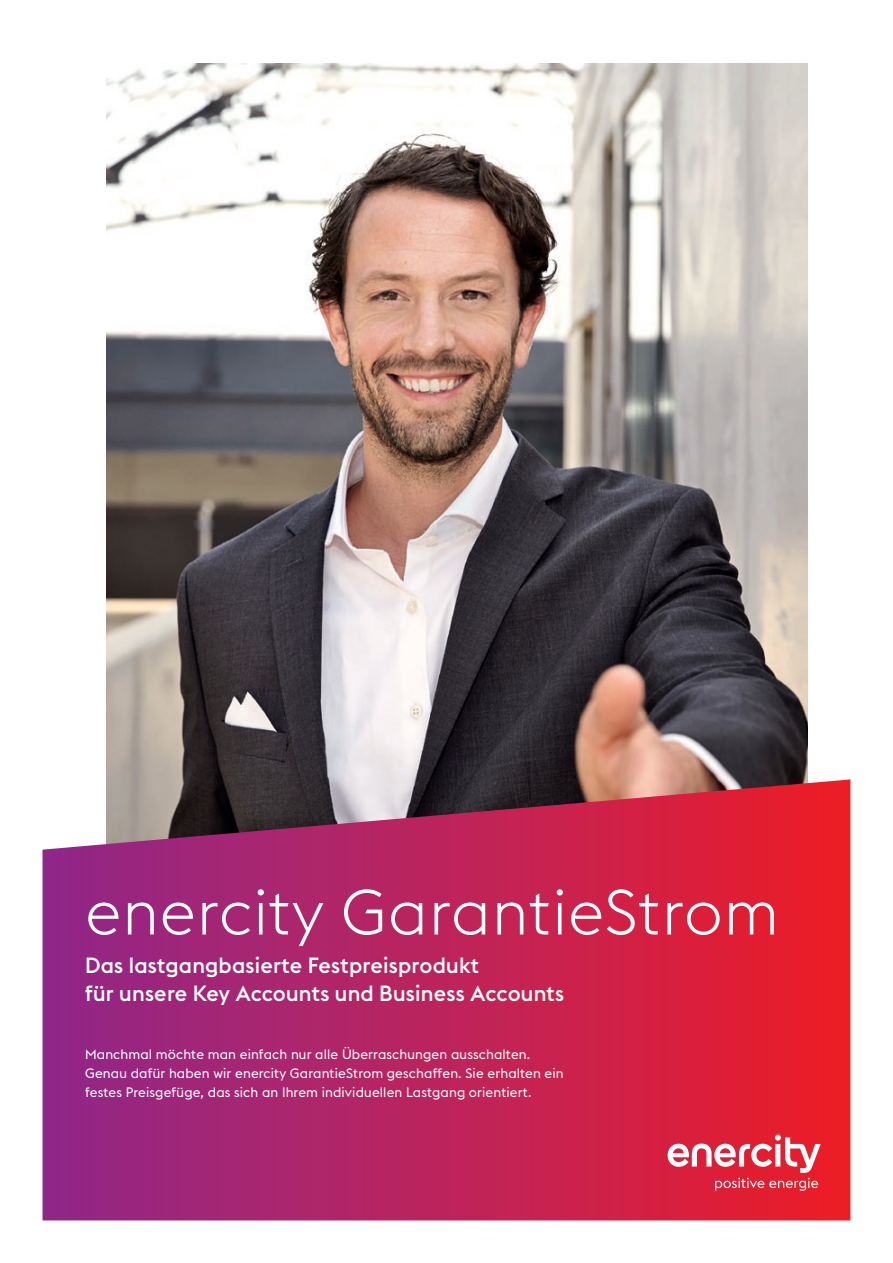
<style>
.page{position:relative;width:893px;height:1263px;background:#fff}
.page>*{position:absolute;margin:0;border:0;box-sizing:border-box;transform-origin:0 0}
.t1{font:300 63px "Euclid Enercity";letter-spacing:.01em;color:#fff}
.t2{font:500 21.75px/28.7px "Euclid Enercity";letter-spacing:.01em;color:#fff}
.t3{font:13.5px/19.2px "Euclid Enercity";letter-spacing:.01em;color:#fff}
</style>
<div class="page">
<img style="left:106px;top:64px;width:702px;height:715px">
<svg style="left:43px;top:779px;width:807px;height:441px;background:#b8295b"></svg>
<svg style="left:668px;top:1134px;width:153px;height:57px"></svg>
<h1 class="t1" style="left:85px;top:876px;width:695px">enercity GarantieStrom</h1>
<h2 class="t2" style="left:85px;top:951px;width:481px">Das lastgangbasierte Festpreisprodukt<br>für unsere Key Accounts und Business Accounts</h2>
<p class="t3" style="left:85px;top:1044px;width:480px">Manchmal möchte man einfach nur alle Überraschungen ausschalten.<br>Genau dafür haben wir enercity GarantieStrom geschaffen. Sie erhalten ein festes Preisgefüge, das sich an Ihrem individuellen Lastgang orientiert.</p>
</div>
